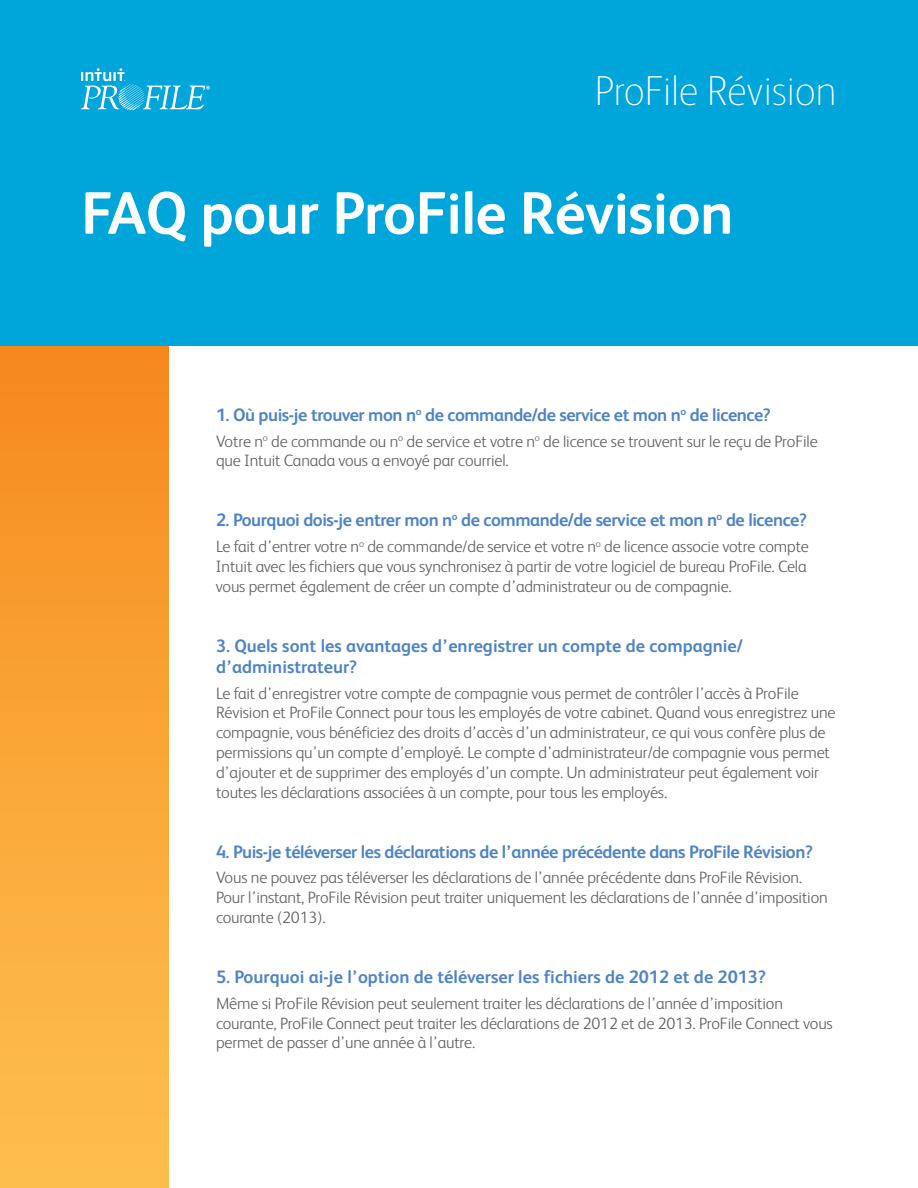
<style>
.page{position:relative;width:918px;height:1188px;background:#fff}
.page>*{position:absolute;margin:0;border:0;box-sizing:border-box;transform-origin:0 0}
.t1{font:700 60px "FS Albert";letter-spacing:-.01em;color:#fff}
.t2{font:100 42px "FS Albert";letter-spacing:-.01em;color:#fff}
.t3{font:700 18px "FS Albert";letter-spacing:-.025em;color:#4f84c4}
.t4{font:700 18px/21px "FS Albert";color:#4f84c4}
.t5{font:300 16.5px/19.8px "FS Albert";letter-spacing:-.01em;color:#5f6062}
</style>
<div class="page">
<div style="left:0;top:346px;width:169px;height:842px;background:linear-gradient(to bottom,#f68a1f,#fec14f)"></div>
<div style="left:0;top:0;width:918px;height:346px;background:#00a5da"></div>
<svg style="left:81px;top:68px;width:129px;height:42px"></svg>
<h2 class="t2" style="left:595px;top:64px;width:244px">ProFile Révision</h2>
<h1 class="t1" style="left:81px;top:172px;width:654px">FAQ pour ProFile Révision</h1>
<p class="t3" style="left:216px;top:402px;width:556px">1. Où puis-je trouver mon n<sup>o</sup> de commande/de service et mon n<sup>o</sup> de licence?</p>
<p class="t5" style="left:216px;top:430px;width:603px">Votre n<sup>o</sup> de commande ou n<sup>o</sup> de service et votre n<sup>o</sup> de licence se trouvent sur le reçu de ProFile que Intuit Canada vous a envoyé par courriel.</p>
<p class="t3" style="left:216px;top:508px;width:593px">2. Pourquoi dois-je entrer mon n<sup>o</sup> de commande/de service et mon n<sup>o</sup> de licence?</p>
<p class="t5" style="left:216px;top:536px;width:594px">Le fait d’entrer votre n<sup>o</sup> de commande/de service et votre n<sup>o</sup> de licence associe votre compte<br>Intuit avec les fichiers que vous synchronisez à partir de votre logiciel de bureau ProFile. Cela vous permet également de créer un compte d’administrateur ou de compagnie.</p>
<p class="t4" style="left:216px;top:634px;width:528px">3. Quels sont les avantages d’enregistrer un compte de compagnie/ d’administrateur?</p>
<p class="t5" style="left:216px;top:682px;width:621px">Le fait d’enregistrer votre compte de compagnie vous permet de contrôler l’accès à ProFile Révision et ProFile Connect pour tous les employés de votre cabinet. Quand vous enregistrez une compagnie, vous bénéficiez des droits d’accès d’un administrateur, ce qui vous confère plus de permissions qu’un compte d’employé. Le compte d’administrateur/de compagnie vous permet d’ajouter et de supprimer des employés d’un compte. Un administrateur peut également voir toutes les déclarations associées à un compte, pour tous les employés.</p>
<p class="t3" style="left:216px;top:839px;width:598px">4. Puis-je téléverser les déclarations de l’année précédente dans ProFile Révision?</p>
<p class="t5" style="left:216px;top:867px;width:613px">Vous ne pouvez pas téléverser les déclarations de l’année précédente dans ProFile Révision.<br>Pour l’instant, ProFile Révision peut traiter uniquement les déclarations de l’année d’imposition courante (2013).</p>
<p class="t4" style="left:216px;top:966px;width:551px">5. Pourquoi ai-je l’option de téléverser les fichiers de 2012 et de 2013?</p>
<p class="t5" style="left:216px;top:992px;width:618px">Même si ProFile Révision peut seulement traiter les déclarations de l’année d’imposition courante, ProFile Connect peut traiter les déclarations de 2012 et de 2013. ProFile Connect vous permet de passer d’une année à l’autre.</p>
</div>
